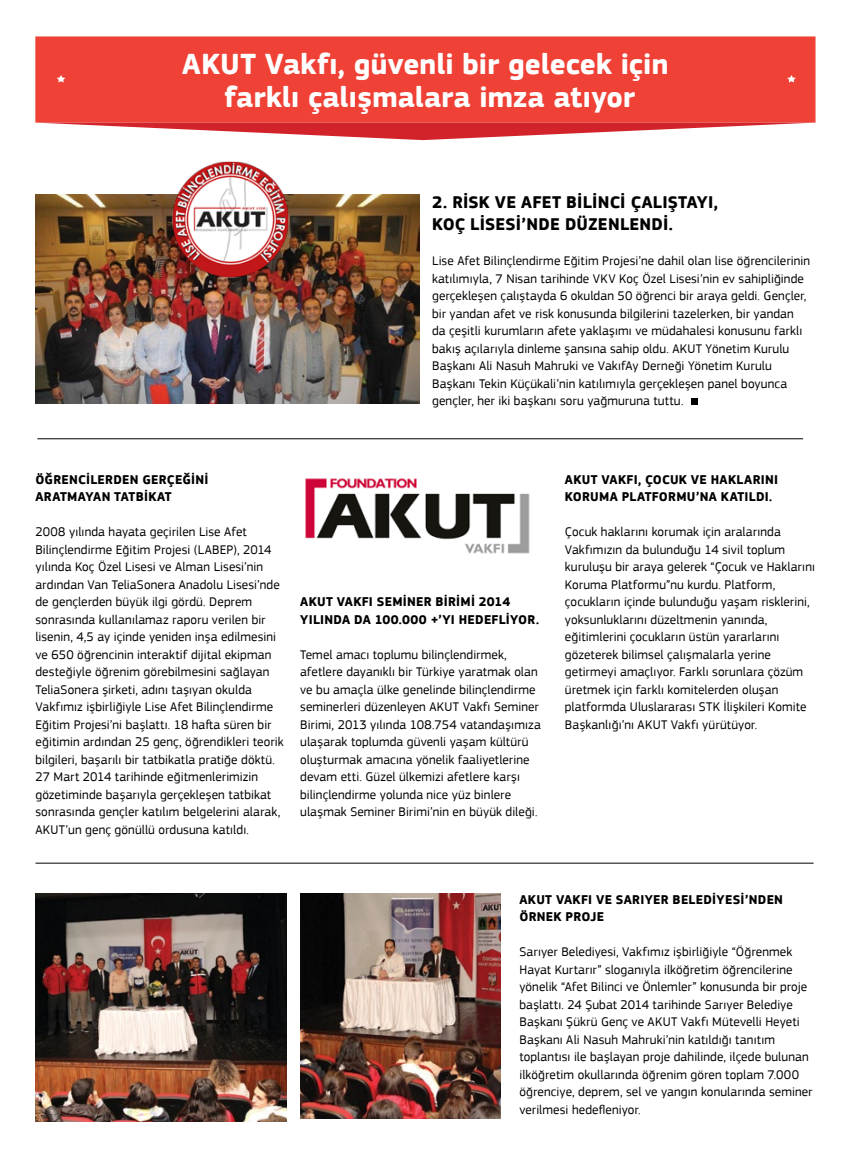
<style>
.page{position:relative;width:851px;height:1170px;background:#fff}
.page>*{position:absolute;margin:0;border:0;box-sizing:border-box;transform-origin:0 0}
.t1{font:700 30px/32.5px "PF Square Sans Pro";color:#fff;text-align:center}
.t2{font:700 17.5px/22.5px "PF Square Sans Pro";letter-spacing:.01em;color:#000}
.t3{font:13.12px/17.5px "PF Square Sans Pro";letter-spacing:.01em;color:#000}
.t4{font:700 13.12px/17.5px "PF Square Sans Pro";letter-spacing:.02em;color:#000}
</style>
<div class="page">
<img style="left:35px;top:195px;width:384px;height:209px">
<img style="left:35px;top:893px;width:251px;height:228px">
<img style="left:300px;top:893px;width:200px;height:225px">
<div style="left:35px;top:36px;width:780px;height:87px;background:#ef4136"></div>
<svg style="left:45px;top:123px;width:760px;height:17px"></svg>
<svg style="left:787px;top:75px;width:8px;height:7px"></svg>
<svg style="left:57px;top:75px;width:8px;height:7px"></svg>
<div style="left:690px;top:398px;width:7px;height:7px;background:#000"></div>
<hr style="left:37px;top:438px;width:766px;height:1px;background:#000">
<hr style="left:35px;top:862px;width:778px;height:1px;background:#000">
<img style="left:168px;top:161px;width:125px;height:118px">
<img style="left:305px;top:478px;width:225px;height:76px">
<h1 class="t1" style="left:182px;top:49px;width:487px">AKUT Vakfı, güvenli bir gelecek için farklı çalışmalara imza atıyor</h1>
<h2 class="t2" style="left:432px;top:191px;width:287px">2. RİSK VE AFET BİLİNCİ ÇALIŞTAYI,<br>KOÇ LİSESİ’NDE DÜZENLENDİ.</h2>
<p class="t3" style="left:432px;top:252px;width:379px">Lise Afet Bilinçlendirme Eğitim Projesi’ne dahil olan lise öğrencilerinin katılımıyla, 7 Nisan tarihinde VKV Koç Özel Lisesi’nin ev sahipliğinde gerçekleşen çalıştayda 6 okuldan 50 öğrenci bir araya geldi. Gençler, bir yandan afet ve risk konusunda bilgilerini tazelerken, bir yandan da çeşitli kurumların afete yaklaşımı ve müdahalesi konusunu farklı bakış açılarıyla dinleme şansına sahip oldu. AKUT Yönetim Kurulu Başkanı Ali Nasuh Mahruki ve VakıfAy Derneği Yönetim Kurulu Başkanı Tekin Küçükali’nin katılımıyla gerçekleşen panel boyunca gençler, her iki başkanı soru yağmuruna tuttu.</p>
<p class="t4" style="left:35px;top:471px;width:174px">ÖĞRENCİLERDEN GERÇEĞİNİ<br>ARATMAYAN TATBİKAT</p>
<p class="t3" style="left:35px;top:523px;width:250px">2008 yılında hayata geçirilen Lise Afet Bilinçlendirme Eğitim Projesi (LABEP), 2014 yılında Koç Özel Lisesi ve Alman Lisesi’nin ardından Van TeliaSonera Anadolu Lisesi’nde de gençlerden büyük ilgi gördü. Deprem sonrasında kullanılamaz raporu verilen bir lisenin, 4,5 ay içinde yeniden inşa edilmesini ve 650 öğrencinin interaktif dijital ekipman desteğiyle öğrenim görebilmesini sağlayan TeliaSonera şirketi, adını taşıyan okulda Vakfımız işbirliğiyle Lise Afet Bilinçlendirme Eğitim Projesi’ni başlattı. 18 hafta süren bir eğitimin ardından 25 genç, öğrendikleri teorik bilgileri, başarılı bir tatbikatla pratiğe döktü.<br>27 Mart 2014 tarihinde eğitmenlerimizin gözetiminde başarıyla gerçekleşen tatbikat sonrasında gençler katılım belgelerini alarak, AKUT’un genç gönüllü ordusuna katıldı.</p>
<p class="t4" style="left:300px;top:593px;width:240px">AKUT VAKFI SEMİNER BİRİMİ 2014<br>YILINDA DA 100.000 +’YI HEDEFLİYOR.</p>
<p class="t3" style="left:300px;top:645px;width:242px">Temel amacı toplumu bilinçlendirmek, afetlere dayanıklı bir Türkiye yaratmak olan ve bu amaçla ülke genelinde bilinçlendirme seminerleri düzenleyen AKUT Vakfı Seminer Birimi, 2013 yılında 108.754 vatandaşımıza ulaşarak toplumda güvenli yaşam kültürü oluşturmak amacına yönelik faaliyetlerine devam etti. Güzel ülkemizi afetlere karşı bilinçlendirme yolunda nice yüz binlere ulaşmak Seminer Birimi’nin en büyük dileği.</p>
<p class="t4" style="left:565px;top:471px;width:215px">AKUT VAKFI, ÇOCUK VE HAKLARINI<br>KORUMA PLATFORMU’NA KATILDI.</p>
<p class="t3" style="left:565px;top:523px;width:251px">Çocuk haklarını korumak için aralarında Vakfımızın da bulunduğu 14 sivil toplum kuruluşu bir araya gelerek “Çocuk ve Haklarını Koruma Platformu”nu kurdu. Platform, çocukların içinde bulunduğu yaşam risklerini, yoksunluklarını düzeltmenin yanında, eğitimlerini çocukların üstün yararlarını gözeterek bilimsel çalışmalarla yerine getirmeyi amaçlıyor. Farklı sorunlara çözüm üretmek için farklı komitelerden oluşan platformda Uluslararası STK İlişkileri Komite Başkanlığı’nı AKUT Vakfı yürütüyor.</p>
<p class="t4" style="left:519px;top:891px;width:265px">AKUT VAKFI VE SARIYER BELEDİYESİ’NDEN<br>ÖRNEK PROJE</p>
<p class="t3" style="left:519px;top:943px;width:294px">Sarıyer Belediyesi, Vakfımız işbirliğiyle “Öğrenmek Hayat Kurtarır” sloganıyla ilköğretim öğrencilerine yönelik “Afet Bilinci ve Önlemler” konusunda bir proje başlattı. 24 Şubat 2014 tarihinde Sarıyer Belediye Başkanı Şükrü Genç ve AKUT Vakfı Mütevelli Heyeti Başkanı Ali Nasuh Mahruki’nin katıldığı tanıtım toplantısı ile başlayan proje dahilinde, ilçede bulunan ilköğretim okullarında öğrenim gören toplam 7.000 öğrenciye, deprem, sel ve yangın konularında seminer verilmesi hedefleniyor.</p>
</div>
